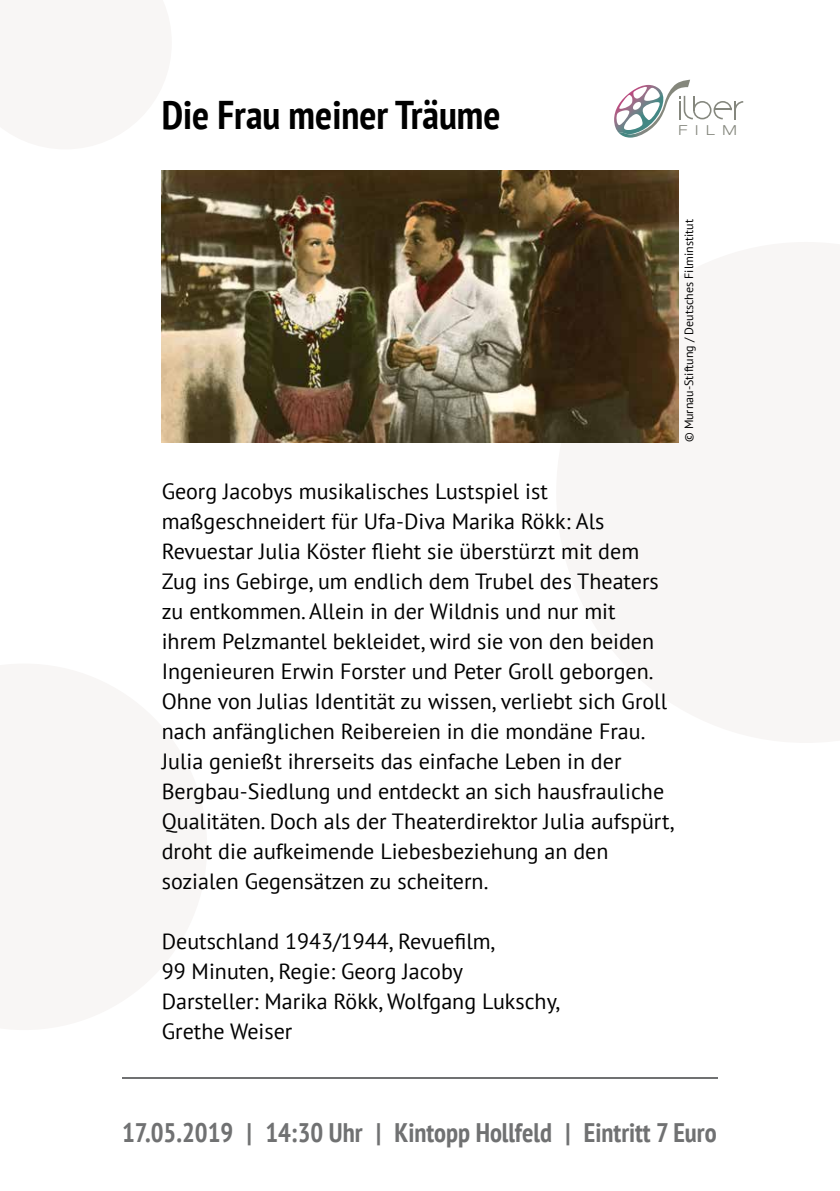
<style>
.page{position:relative;width:840px;height:1191px;background:#fff}
.page>*{position:absolute;margin:0;border:0;box-sizing:border-box;transform-origin:0 0}
.t1{font:700 condensed 40px "PT Sans";color:#000}
.t2{font:700 condensed 26.8px "PT Sans";color:#707172}
.t3{font:22px/30px "PT Sans";color:#000}
.t4{font:700 13.8px "Context Reprise Light Exp S Si";color:#85877e;scale:1.06 1}
.t5{font:12px "PT Sans";color:#000}
</style>
<div class="page">
<img style="left:162px;top:170px;width:515px;height:272px">
<svg style="left:689px;top:96px;width:53px;height:23px"></svg>
<svg style="left:614px;top:106px;width:4px;height:26px"></svg>
<img style="left:618px;top:80px;width:71px;height:58px">
<hr style="left:122px;top:1076px;width:595px;height:2px;background:#707172">
<h1 class="t1" style="left:162px;top:88px;width:340px">Die Frau meiner Träume</h1>
<p class="t4" style="left:678px;top:122px;width:57px">FILM</p>
<p class="t5" style="left:680px;top:442px;width:224px;rotate:-90deg">© Murnau-Stiftung / Deutsches Filminstitut</p>
<p class="t3" style="left:162px;top:476px;width:514px">Georg Jacobys musikalisches Lustspiel ist maßgeschneidert für Ufa-Diva Marika Rökk: Als Revuestar Julia Köster flieht sie überstürzt mit dem Zug ins Gebirge, um endlich dem Trubel des Theaters zu entkommen. Allein in der Wildnis und nur mit ihrem Pelzmantel bekleidet, wird sie von den beiden Ingenieuren Erwin Forster und Peter Groll geborgen.<br>Ohne von Julias Identität zu wissen, verliebt sich Groll nach anfänglichen Reibereien in die mondäne Frau.<br>Julia genießt ihrerseits das einfache Leben in der Bergbau-Siedlung und entdeckt an sich hausfrauliche Qualitäten. Doch als der Theaterdirektor Julia aufspürt, droht die aufkeimende Liebesbeziehung an den sozialen Gegensätzen zu scheitern.</p>
<p class="t3" style="left:162px;top:926px;width:400px">Deutschland 1943/1944, Revuefilm,<br>99 Minuten, Regie: Georg Jacoby<br>Darsteller: Marika Rökk, Wolfgang Lukschy,<br>Grethe Weiser</p>
<p class="t2" style="left:122px;top:1114px;width:595px">17.05.2019 | 14:30 Uhr | Kintopp Hollfeld | Eintritt 7 Euro</p>
</div>
